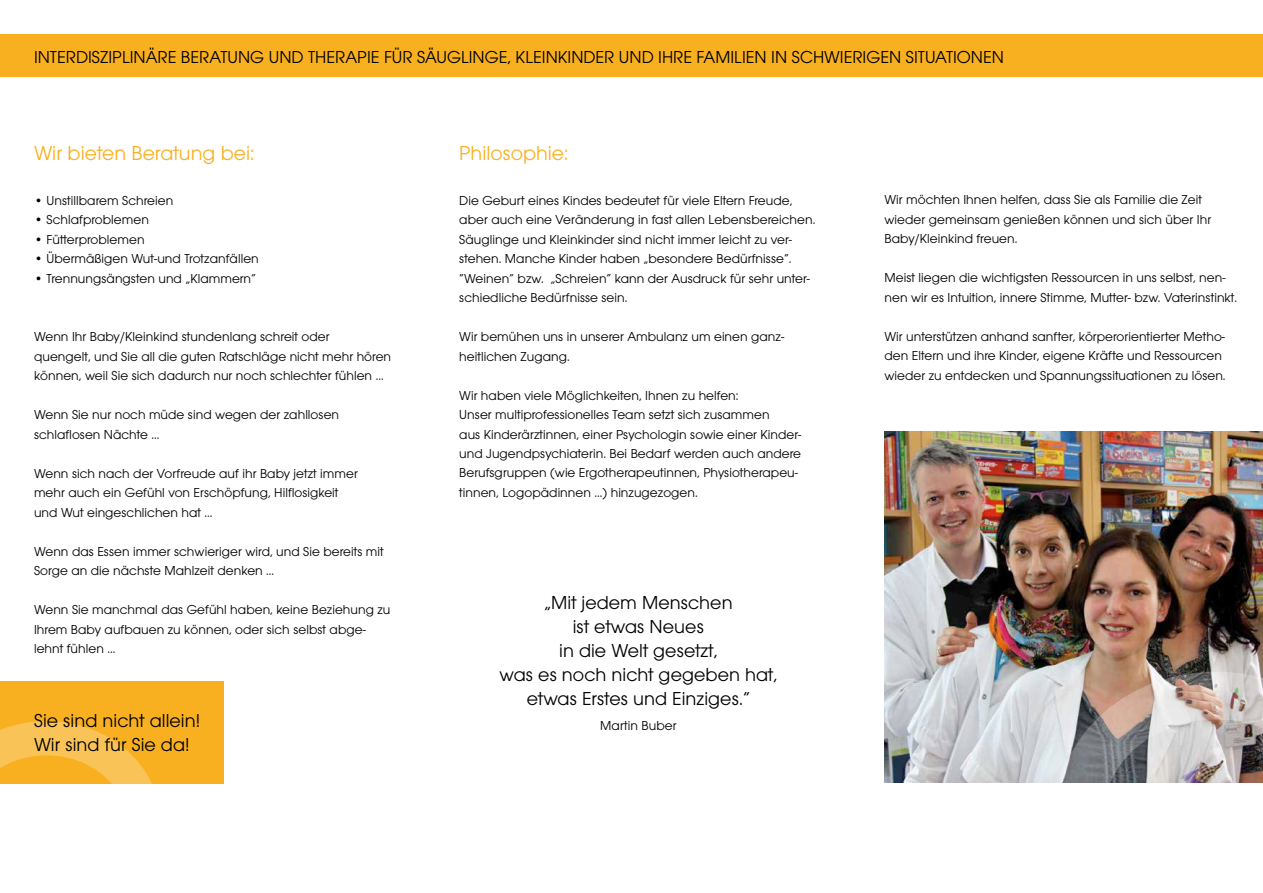
<style>
.page{position:relative;width:1263px;height:893px;background:#fff}
.page>*{position:absolute;margin:0;border:0;box-sizing:border-box;transform-origin:0 0}
.t1{font:21px "Avant Gard";color:#f9b020}
.t2{font:19.5px/24px "Avant Gard";letter-spacing:.005em;color:#000}
.t3{font:18px "Avant Gard";color:#000}
.t4{font:13.5px/19.5px "Avant Gard";letter-spacing:.005em;color:#000}
</style>
<div class="page">
<div style="left:0;top:34px;width:1263px;height:43px;background:#f9b020"></div>
<div style="left:0;top:681px;width:223px;height:103px;background:#f9b020"></div>
<img style="left:884px;top:431px;width:379px;height:352px">
<img style="left:1056px;top:672px;width:207px;height:111px">
<svg style="left:0;top:721px;width:152px;height:63px"></svg>
<h3 class="t3" style="left:34px;top:46px;width:971px">INTERDISZIPLINÄRE BERATUNG UND THERAPIE FÜR SÄUGLINGE, KLEINKINDER UND IHRE FAMILIEN IN SCHWIERIGEN SITUATIONEN</h3>
<h1 class="t1" style="left:34px;top:141px;width:222px">Wir bieten Beratung bei:</h1>
<p class="t4" style="left:34px;top:190px;width:141px">• Unstillbarem Schreien</p>
<p class="t4" style="left:34px;top:210px;width:116px">• Schlafproblemen</p>
<p class="t4" style="left:34px;top:229px;width:112px">• Fütterproblemen</p>
<p class="t4" style="left:34px;top:249px;width:226px">• Übermäßigen Wut-und Trotzanfällen</p>
<p class="t4" style="left:34px;top:268px;width:224px">• Trennungsängsten und „Klammern“</p>
<p class="t4" style="left:34px;top:327px;width:359px">Wenn Ihr Baby/Kleinkind stundenlang schreit oder<br>quengelt, und Sie all die guten Ratschläge nicht mehr hören können, weil Sie sich dadurch nur noch schlechter fühlen …</p>
<p class="t4" style="left:34px;top:405px;width:307px">Wenn Sie nur noch müde sind wegen der zahllosen schlaflosen Nächte …</p>
<p class="t4" style="left:34px;top:463px;width:325px">Wenn sich nach der Vorfreude auf ihr Baby jetzt immer mehr auch ein Gefühl von Erschöpfung, Hilflosigkeit und Wut eingeschlichen hat …</p>
<p class="t4" style="left:34px;top:541px;width:351px">Wenn das Essen immer schwieriger wird, und Sie bereits mit<br>Sorge an die nächste Mahlzeit denken …</p>
<p class="t4" style="left:34px;top:600px;width:358px">Wenn Sie manchmal das Gefühl haben, keine Beziehung zu<br>Ihrem Baby aufbauen zu können, oder sich selbst abge&shy;lehnt fühlen …</p>
<h2 class="t2" style="left:34px;top:708px;width:168px">Sie sind nicht allein!<br>Wir sind für Sie da!</h2>
<h1 class="t1" style="left:459px;top:141px;width:111px">Philosophie:</h1>
<p class="t4" style="left:459px;top:190px;width:358px">Die Geburt eines Kindes bedeutet für viele Eltern Freude, aber auch eine Veränderung in fast allen Lebensbereichen.<br>Säuglinge und Kleinkinder sind nicht immer leicht zu ver&shy;stehen. Manche Kinder haben „besondere Bedürfnisse“. “Weinen“ bzw. „Schreien“ kann der Ausdruck für sehr unter&shy;schiedliche Bedürfnisse sein.</p>
<p class="t4" style="left:459px;top:327px;width:326px">Wir bemühen uns in unserer Ambulanz um einen ganz&shy;heitlichen Zugang.</p>
<p class="t4" style="left:459px;top:385px;width:344px">Wir haben viele Möglichkeiten, Ihnen zu helfen:<br>Unser multiprofessionelles Team setzt sich zusammen<br>aus Kinderärztinnen, einer Psychologin sowie einer Kinder&shy;und Jugendpsychiaterin. Bei Bedarf werden auch andere Berufsgruppen (wie Ergotherapeutinnen, Physiotherapeu&shy;tinnen, Logopädinnen ...) hinzugezogen.</p>
<h2 class="t2" style="left:499px;top:590px;width:279px;text-align:center">„Mit jedem Menschen<br>ist etwas Neues<br>in die Welt gesetzt,<br>was es noch nicht gegeben hat, etwas Erstes und Einziges.“</h2>
<p class="t4" style="left:600px;top:716px;width:78px">Martin Buber</p>
<p class="t4" style="left:884px;top:190px;width:328px">Wir möchten Ihnen helfen, dass Sie als Familie die Zeit wieder gemeinsam genießen können und sich über Ihr<br>Baby/Kleinkind freuen.</p>
<p class="t4" style="left:884px;top:268px;width:354px">Meist liegen die wichtigsten Ressourcen in uns selbst, nen&shy;nen wir es Intuition, innere Stimme, Mutter- bzw. Vaterinstinkt.</p>
<p class="t4" style="left:884px;top:327px;width:343px">Wir unterstützen anhand sanfter, körperorientierter Metho&shy;den Eltern und ihre Kinder, eigene Kräfte und Ressourcen wieder zu entdecken und Spannungssituationen zu lösen.</p>
</div>
